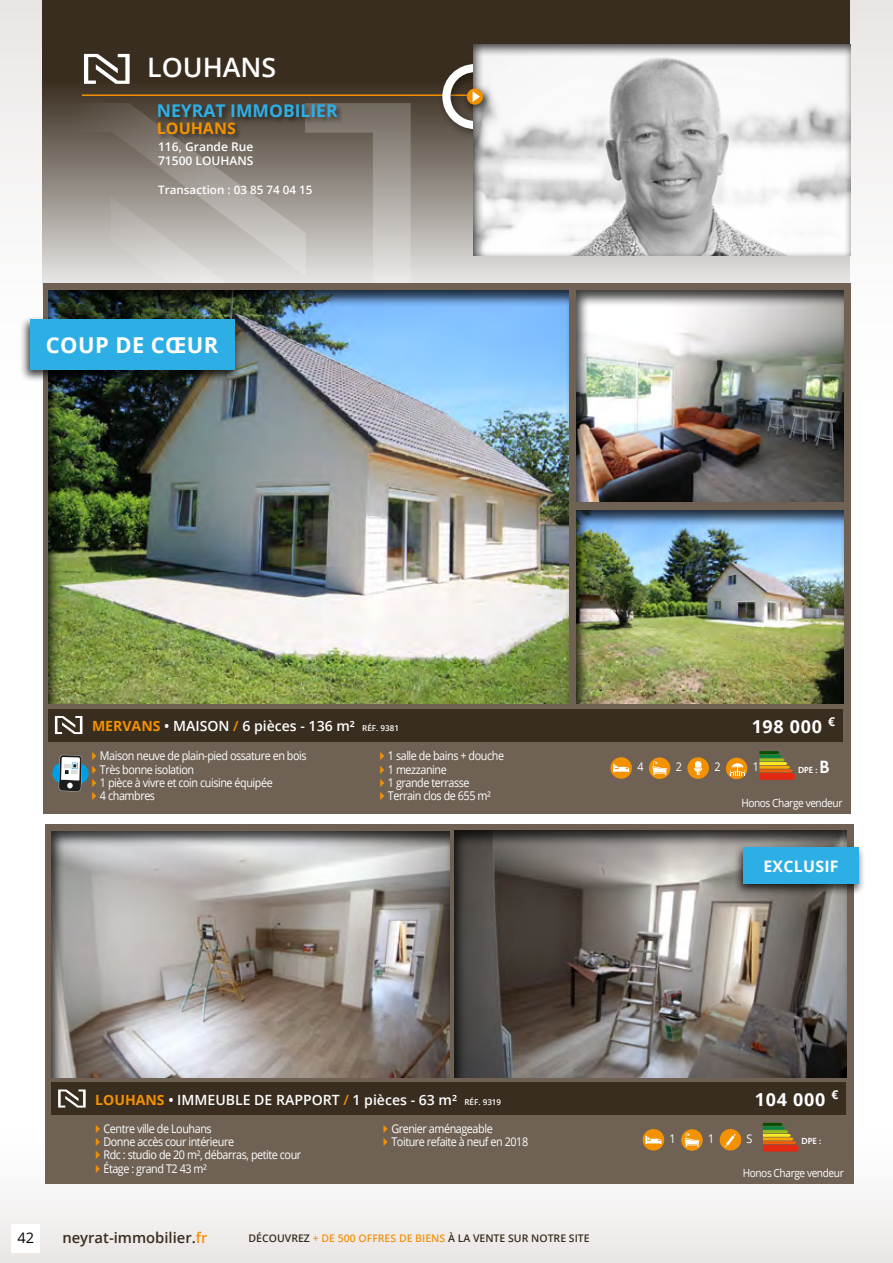
<style>
.page{position:relative;width:893px;height:1263px;background:#fff}
.page>*{position:absolute;margin:0;border:0;box-sizing:border-box;transform-origin:0 0}
.t1{font:600 26.85px "Open Sans";color:#fff}
.t2{font:700 21.9px "Open Sans";letter-spacing:.02em;color:#fff}
.t3{font:700 18px "Open Sans";letter-spacing:.04em;color:#fff}
.t4{font:700 17.55px "Open Sans";color:#2dafe6}
.t5{font:700 15.9px "Open Sans";color:#f39200}
.t6{font:700 15.75px "Open Sans";letter-spacing:.02em;color:#fff}
.t7{font:600 14.85px "Open Sans";color:#392d1f}
.t8{font:14.55px "Open Sans";color:#000}
.t9{font:600 14.1px "Open Sans";color:#fff}
.t10{font:12px/13.4px "Open Sans";letter-spacing:-.04em;color:#fff;scale:.9 1}
.t11{font:600 12px/13.8px "Open Sans";color:#fff}
.t12{font:600 11.55px "Open Sans";color:#fff}
.t13{font:11.25px "Open Sans";letter-spacing:-.04em;color:#fff;scale:.9 1}
.t14{font:600 10.5px "Open Sans";color:#392d1f}
.t15{font:700 9.3px "Bliss";color:#fff}
.s1{font-weight:700;color:#f39200}
.s2{color:#f39200}
.s3{font-size:8.1px}
.s4{font-size:18.6px}
.s5{color:#f2920f}
</style>
<div class="page">
<div style="left:0;top:0;width:893px;height:691px;background:linear-gradient(to bottom,#edeae9,#fff)"></div>
<div style="left:0;top:1030px;width:893px;height:233px;background:linear-gradient(to bottom,#fff,#efedec)"></div>
<svg style="left:43px;top:0;width:807px;height:283px;background:#5c5247"></svg>
<svg style="left:6px;top:103px;width:405px;height:267px;background:#b0aba5"></svg>
<svg style="left:84px;top:54px;width:46px;height:30px"></svg>
<div style="left:157px;top:103px;width:187px;height:39px;background:#000;opacity:.5"></div>
<hr style="left:82px;top:94px;width:391px;height:2px;background:#f39200">
<div style="left:437px;top:59px;width:82px;height:81px;background:#000;opacity:.4"></div>
<div style="left:472px;top:43px;width:380px;height:213px;background:#000;opacity:.75"></div>
<svg style="left:442px;top:64px;width:65px;height:65px"></svg>
<div style="left:43px;top:283px;width:808px;height:531px;background:#6f6255"></div>
<div style="left:576px;top:290px;width:269px;height:212px;background:#000;opacity:.75"></div>
<div style="left:576px;top:511px;width:269px;height:193px;background:#000;opacity:.75"></div>
<div style="left:47px;top:290px;width:522px;height:414px;background:#000;opacity:.75"></div>
<div style="left:49px;top:709px;width:794px;height:32px;background:#392d1f"></div>
<svg style="left:55px;top:716px;width:27px;height:18px"></svg>
<svg style="left:759px;top:751px;width:36px;height:29px"></svg>
<div style="left:20px;top:315px;width:221px;height:67px;background:#000;opacity:.75"></div>
<div style="left:30px;top:320px;width:205px;height:50px;background:#2dafe6"></div>
<svg style="left:610px;top:757px;width:22px;height:22px"></svg>
<svg style="left:613px;top:764px;width:16px;height:8px"></svg>
<div style="left:649px;top:757px;width:21px;height:22px;background:#f39200;border-radius:50%"></div>
<svg style="left:652px;top:761px;width:15px;height:14px"></svg>
<div style="left:687px;top:757px;width:22px;height:22px;background:#f39200;border-radius:50%"></div>
<svg style="left:694px;top:761px;width:8px;height:14px"></svg>
<div style="left:726px;top:758px;width:21px;height:21px;background:#f39200;border-radius:50%"></div>
<svg style="left:730px;top:763px;width:15px;height:13px"></svg>
<div style="left:45px;top:825px;width:809px;height:359px;background:#6f6255"></div>
<div style="left:51px;top:831px;width:399px;height:247px;background:#000;opacity:.75"></div>
<div style="left:453px;top:830px;width:395px;height:249px;background:#000;opacity:.75"></div>
<div style="left:52px;top:1082px;width:794px;height:33px;background:#392d1f"></div>
<svg style="left:58px;top:1089px;width:28px;height:18px"></svg>
<div style="left:734px;top:843px;width:131px;height:53px;background:#000;opacity:.75"></div>
<div style="left:743px;top:847px;width:116px;height:37px;background:#2dafe6"></div>
<div style="left:643px;top:1129px;width:21px;height:21px;background:#f39200;border-radius:50%"></div>
<svg style="left:645px;top:1136px;width:16px;height:8px"></svg>
<svg style="left:681px;top:1129px;width:22px;height:22px"></svg>
<svg style="left:684px;top:1133px;width:16px;height:14px"></svg>
<div style="left:720px;top:1129px;width:21px;height:21px;background:#f39200;border-radius:50%"></div>
<svg style="left:725px;top:1134px;width:11px;height:13px"></svg>
<svg style="left:763px;top:1123px;width:36px;height:28px"></svg>
<div style="left:12px;top:1224px;width:28px;height:28px;background:#fff"></div>
<svg style="left:52px;top:754px;width:37px;height:38px"></svg>
<h1 class="t1" style="left:147px;top:49px;width:131px">LOUHANS</h1>
<h3 class="t4" style="left:157px;top:98px;width:182px">NEYRAT IMMOBILIER</h3>
<h3 class="t5" style="left:157px;top:117px;width:80px">LOUHANS</h3>
<p class="t11" style="left:158px;top:140px;width:97px">116, Grande Rue<br>71500 LOUHANS</p>
<p class="t12" style="left:158px;top:182px;width:156px">Transaction : 03 85 74 04 15</p>
<h2 class="t2" style="left:46px;top:330px;width:174px">COUP DE CŒUR</h2>
<p class="t9" style="left:92px;top:716px;width:308px"><span class="s1">MERVANS</span> • MAISON <span class="s2">/</span> 6 pièces - 136 m² <span class="s3">RÉF. 9381</span></p>
<h3 class="t3" style="left:752px;top:714px;width:85px">198 000 <sup>€</sup></h3>
<p class="t10" style="left:100px;top:749px;width:231px">Maison neuve de plain-pied ossature en bois<br>Très bonne isolation<br>1 pièce à vivre et coin cuisine équipée<br>4 chambres</p>
<p class="t10" style="left:388px;top:749px;width:131px">1 salle de bains + douche<br>1 mezzanine<br>1 grande terrasse<br>Terrain clos de 655 m²</p>
<p class="t15" style="left:798px;top:765px;width:33px">DPE : <span class="s4">B</span></p>
<p class="t13" style="left:741px;top:795px;width:114px">Honos Charge vendeur</p>
<p class="t10" style="left:637px;top:760px;width:8px">4</p>
<p class="t10" style="left:676px;top:760px;width:8px">2</p>
<p class="t10" style="left:714px;top:760px;width:8px">2</p>
<p class="t10" style="left:753px;top:760px;width:8px">1</p>
<h3 class="t6" style="left:763px;top:855px;width:77px">EXCLUSIF</h3>
<p class="t9" style="left:95px;top:1090px;width:407px"><span class="s1">LOUHANS</span> • IMMEUBLE DE RAPPORT <span class="s2">/</span> 1 pièces - 63 m² <span class="s3">RÉF. 9319</span></p>
<h3 class="t3" style="left:755px;top:1087px;width:85px">104 000 <sup>€</sup></h3>
<p class="t10" style="left:103px;top:1121px;width:221px">Centre ville de Louhans<br>Donne accès cour intérieure<br>Rdc : studio de 20 m², débarras, petite cour<br>Étage : grand T2 43 m²</p>
<p class="t10" style="left:391px;top:1121px;width:153px">Grenier aménageable<br>Toiture refaite à neuf en 2018</p>
<p class="t10" style="left:670px;top:1132px;width:8px">1</p>
<p class="t10" style="left:708px;top:1132px;width:8px">1</p>
<p class="t10" style="left:747px;top:1132px;width:8px">S</p>
<p class="t15" style="left:801px;top:1136px;width:21px">DPE :</p>
<p class="t13" style="left:743px;top:1165px;width:114px">Honos Charge vendeur</p>
<p class="t8" style="left:18px;top:1227px;width:18px">42</p>
<p class="t7" style="left:62px;top:1227px;width:147px">neyrat-immobilier.<span class="s5">fr</span></p>
<p class="t14" style="left:249px;top:1231px;width:343px">DÉCOUVREZ <span class="s5">+ DE 500 OFFRES DE BIENS</span> À LA VENTE SUR NOTRE SITE</p>
</div>
